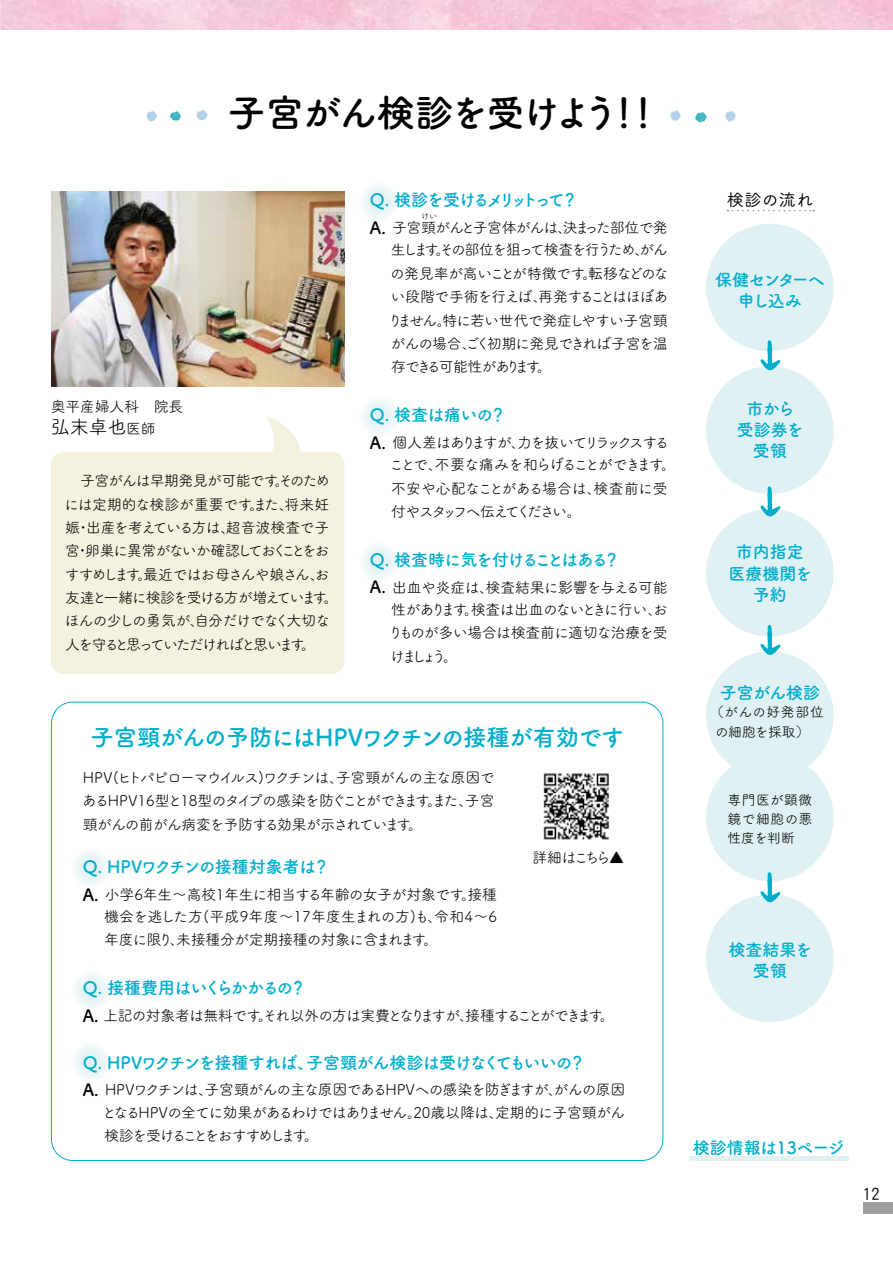
<style>
.page{position:relative;width:893px;height:1263px;background:#fff}
.page>*{position:absolute;margin:0;border:0;box-sizing:border-box;transform-origin:0 0}
.t1{font:38.25px "Tsuku A Rd Gothic Std B";letter-spacing:-.045em;color:#000}
.t2{font:23.4px "Tsuku A Rd Gothic Std B";letter-spacing:-.045em;color:#00aecc}
.t3{font:19.2px "Tsuku A Rd Gothic Std R";color:#000}
.t4{font:16.95px/21.3px "Tsuku A Rd Gothic Std B";letter-spacing:-.04em;color:#00aecc;text-align:center}
.t5{font:16.95px/21.3px "Tsuku A Rd Gothic Std B";letter-spacing:-.09em;color:#00aecc;text-align:center}
.t6{font:16.95px "Tsuku A Rd Gothic Std B";letter-spacing:-.18em;color:#00aecc}
.t7{font:16.95px "Tsuku A Rd Gothic Std B";letter-spacing:-.06em;color:#00aecc}
.t8{font:16.95px "Tsuku A Rd Gothic Std B";color:#000}
.t9{font:16.95px/21.3px "Tsuku A Rd Gothic Std B";color:#00aecc;text-align:center}
.t10{font:16.95px/21.3px "Tsuku A Rd Gothic Std B";letter-spacing:-.02em;color:#00aecc;text-align:center}
.t11{font:16.95px "Tsuku A Rd Gothic Std M";letter-spacing:.015em;color:#000}
.t12{font:16.5px "DF Maru Gothic Std W5";color:#000}
.t13{font:14.85px/23.4px "Tsuku A Rd Gothic Std R";letter-spacing:-.06em;color:#000}
.t14{font:14.85px/23.4px "Tsuku A Rd Gothic Std R";letter-spacing:-.12em;color:#000}
.t15{font:14.85px/23.4px "Tsuku A Rd Gothic Std R";letter-spacing:-.08em;color:#000}
.t16{font:14.85px "Tsuku A Rd Gothic Std R";letter-spacing:-.16em;color:#000}
.t17{font:14.85px "Tsuku A Rd Gothic Std R";letter-spacing:.005em;color:#000}
.t18{font:14.85px "Tsuku A Rd Gothic Std R";letter-spacing:-.02em;color:#000}
.t19{font:14.85px/22.4px "Tsuku A Rd Gothic Std R";letter-spacing:-.145em;color:#000}
.t20{font:14.85px/23.4px "Tsuku A Rd Gothic Std R";letter-spacing:-.1em;color:#000}
.t21{font:14.85px "Tsuku A Rd Gothic Std R";letter-spacing:-.04em;color:#000}
.t22{font:14.85px "Tsuku A Rd Gothic Std R";letter-spacing:-.025em;color:#000}
.t23{font:14.85px/23.4px "Tsuku A Rd Gothic Std R";letter-spacing:-.01em;color:#000}
.t24{font:14.85px/23.4px "Tsuku A Rd Gothic Std R";letter-spacing:-.03em;color:#000}
.t25{font:14.85px "Tsuku A Rd Gothic Std R";letter-spacing:-.17em;color:#000}
.t26{font:14.85px "Tsuku A Rd Gothic Std R";letter-spacing:-.015em;color:#000}
.t27{font:13.8px/19.2px "Tsuku A Rd Gothic Std R";letter-spacing:.015em;color:#000}
.t28{font:7.95px "Tsuku A Rd Gothic Std R";color:#000}
.s1{font-size:14.85px}
</style>
<div class="page">
<svg style="left:360px;top:182px;width:38px;height:40px"></svg>
<svg style="left:360px;top:396px;width:38px;height:41px"></svg>
<svg style="left:360px;top:542px;width:38px;height:41px"></svg>
<div style="left:51px;top:452px;width:293px;height:222px;background:#f5f1df;border-radius:13px"></div>
<svg style="left:266px;top:417px;width:35px;height:35px"></svg>
<img style="left:51px;top:191px;width:293px;height:196px">
<div style="left:706px;top:224px;width:128px;height:127px;background:#e0f1f4;border-radius:50%"></div>
<div style="left:706px;top:366px;width:128px;height:128px;background:#e0f1f4;border-radius:50%"></div>
<div style="left:706px;top:509px;width:128px;height:127px;background:#e0f1f4;border-radius:50%"></div>
<div style="left:706px;top:651px;width:128px;height:128px;background:#e0f1f4;border-radius:50%"></div>
<div style="left:706px;top:754px;width:128px;height:127px;background:#e0f1f4;border-radius:50%"></div>
<div style="left:706px;top:894px;width:128px;height:128px;background:#e0f1f4;border-radius:50%"></div>
<svg style="left:727px;top:210px;width:87px;height:1px"></svg>
<svg style="left:760px;top:486px;width:21px;height:30px"></svg>
<svg style="left:760px;top:624px;width:21px;height:31px"></svg>
<svg style="left:760px;top:872px;width:21px;height:30px"></svg>
<svg style="left:760px;top:340px;width:21px;height:30px"></svg>
<img style="left:670px;top:110px;width:66px;height:13px">
<img style="left:146px;top:110px;width:62px;height:12px">
<img style="left:543px;top:773px;width:67px;height:67px">
<svg style="left:72px;top:848px;width:39px;height:41px"></svg>
<svg style="left:72px;top:971px;width:39px;height:40px"></svg>
<svg style="left:72px;top:1042px;width:39px;height:41px"></svg>
<hr style="left:689px;top:1157px;width:160px;height:4px;background:#e0f1f4">
<div style="left:863px;top:1202px;width:30px;height:12px;background:#9fa0a0"></div>
<hr style="left:0;top:0;width:1px;height:30px;background:#f4aebf">
<p class="t26" style="left:51px;top:395px;width:134px">奥平産婦人科　院長</p>
<p class="t3" style="left:51px;top:413px;width:106px">弘末卓也<span class="s1">医師</span></p>
<h1 class="t1" style="left:228px;top:83px;width:394px">子宮がん検診を受けよう</h1>
<h1 class="t1" style="left:605px;top:83px;width:59px">!!</h1>
<p class="t6" style="left:370px;top:187px;width:197px">Q. 検診を受けるメリットって</p>
<p class="t13" style="left:392px;top:215px;width:277px">子宮頸がんと子宮体がんは決まった部位で発</p>
<p class="t4" style="left:561px;top:188px;width:19px">?</p>
<p class="t28" style="left:421px;top:210px;width:17px">けい</p>
<p class="t19" style="left:391px;top:216px;width:278px;text-indent:167px">、<br>生しますその部位を狙って検査を行うためがん</p>
<p class="t13" style="left:635px;top:237px;width:16px">、</p>
<p class="t8" style="left:370px;top:214px;width:17px">A.</p>
<p class="t13" style="left:390px;top:237px;width:280px;text-indent:46px">。<br>の発見率が高いことが特徴です転移などのな</p>
<p class="t13" style="left:390px;top:261px;width:280px;text-indent:192px">。<br>い段階で手術を行えば再発することはほぼあ</p>
<p class="t13" style="left:388px;top:284px;width:282px;text-indent:145px">、<br>りません特に若い世代で発症しやすい子宮頸</p>
<p class="t13" style="left:390px;top:307px;width:279px;text-indent:47px">。<br>がんの場合ごく初期に発見できれば子宮を温</p>
<p class="t13" style="left:462px;top:331px;width:16px">、</p>
<p class="t13" style="left:537px;top:354px;width:16px">。</p>
<p class="t16" style="left:391px;top:356px;width:151px">存できる可能性があります</p>
<p class="t4" style="left:489px;top:403px;width:19px">?</p>
<p class="t4" style="left:370px;top:403px;width:125px">Q. 検査は痛いの</p>
<p class="t14" style="left:392px;top:430px;width:278px">個人差はありますが力を抜いてリラックスする</p>
<p class="t13" style="left:511px;top:430px;width:16px">、</p>
<p class="t8" style="left:370px;top:429px;width:17px">A.</p>
<p class="t14" style="left:435px;top:452px;width:230px">不要な痛みを和らげることができます</p>
<p class="t13" style="left:389px;top:452px;width:55px">ことで、</p>
<p class="t13" style="left:661px;top:452px;width:16px">。</p>
<p class="t13" style="left:65px;top:468px;width:266px">　子宮がんは早期発見が可能ですそのため</p>
<p class="t23" style="left:64px;top:468px;width:267px;text-indent:211px">。<br>には定期的な検診が重要ですまた将来妊</p>
<p class="t13" style="left:279px;top:491px;width:16px">、</p>
<p class="t24" style="left:65px;top:491px;width:266px;text-indent:184px">。<br>娠出産を考えている方は超音波検査で子</p>
<p class="t13" style="left:220px;top:515px;width:16px">、</p>
<p class="t20" style="left:65px;top:515px;width:266px;text-indent:11px">・<br>宮卵巣に異常がないか確認しておくことをお</p>
<p class="t13" style="left:65px;top:538px;width:266px;text-indent:10px">・<br>すすめします最近ではお母さんや娘さんお、</p>
<p class="t13" style="left:138px;top:562px;width:16px">。</p>
<p class="t13" style="left:324px;top:585px;width:16px">。</p>
<p class="t15" style="left:65px;top:585px;width:267px">友達と一緒に検診を受ける方が増えていますほんの少しの勇気が自分だけでなく大切な</p>
<p class="t13" style="left:190px;top:608px;width:16px">、</p>
<p class="t13" style="left:301px;top:632px;width:16px">。</p>
<p class="t16" style="left:65px;top:633px;width:241px">人を守ると思っていただければと思います</p>
<p class="t14" style="left:391px;top:475px;width:212px">不安や心配なことがある場合は、付やスタッフへ伝えてください。</p>
<p class="t13" style="left:594px;top:475px;width:76px">検査前に受</p>
<p class="t5" style="left:370px;top:548px;width:240px">Q. 検査時に気を付けることはある</p>
<p class="t22" style="left:392px;top:576px;width:277px">出血や炎症は検査結果に影響を与える可能</p>
<p class="t13" style="left:479px;top:574px;width:16px">、</p>
<p class="t4" style="left:603px;top:548px;width:19px">?</p>
<p class="t8" style="left:370px;top:574px;width:17px">A.</p>
<p class="t13" style="left:391px;top:597px;width:278px">性があります検査は出血のないときに行いお、</p>
<p class="t13" style="left:464px;top:597px;width:16px">。</p>
<p class="t21" style="left:388px;top:621px;width:281px">りものが多い場合は検査前に適切な治療を受</p>
<p class="t13" style="left:443px;top:643px;width:16px">。</p>
<p class="t13" style="left:390px;top:643px;width:58px">けましょう</p>
<h2 class="t2" style="left:91px;top:719px;width:535px">子宮頸がんの予防にはHPVワクチンの接種が有効です</h2>
<p class="t13" style="left:83px;top:765px;width:413px">HPV(ヒトパピローマウイルス)ワクチンは子宮頸がんの主な原因で</p>
<p class="t13" style="left:82px;top:765px;width:414px;text-indent:247px">、<br>あるHPV16型と18型のタイプの感染を防ぐことができますまた子宮</p>
<p class="t13" style="left:458px;top:788px;width:16px">、</p>
<p class="t13" style="left:427px;top:788px;width:16px">。</p>
<p class="t13" style="left:83px;top:811px;width:330px">頸がんの前がん病変を予防する効果が示されています</p>
<p class="t13" style="left:408px;top:811px;width:16px">。</p>
<p class="t4" style="left:83px;top:855px;width:235px">Q. HPVワクチンの接種対象者は</p>
<p class="t4" style="left:313px;top:855px;width:19px">?</p>
<p class="t8" style="left:83px;top:881px;width:17px">A.</p>
<p class="t18" style="left:105px;top:883px;width:394px">小学6年生～高校1年生に相当する年齢の女子が対象です接種</p>
<p class="t13" style="left:461px;top:882px;width:16px">。</p>
<p class="t17" style="left:104px;top:905px;width:394px">機会を逃した方(平成9年度～17年度生まれの方も) 令和 ~4 6</p>
<p class="t13" style="left:423px;top:904px;width:21px">、。</p>
<p class="t13" style="left:104px;top:927px;width:324px">年度に限り未接種分が定期接種の対象に含まれます</p>
<p class="t13" style="left:170px;top:927px;width:16px">、</p>
<p class="t4" style="left:289px;top:976px;width:19px">?</p>
<p class="t7" style="left:83px;top:974px;width:212px">Q. 接種費用はいくらかかるの</p>
<p class="t13" style="left:533px;top:845px;width:93px">詳細はこちら▲</p>
<p class="t13" style="left:103px;top:1003px;width:501px">上記の対象者は無料ですそれ以外の方は実費となりますが接種することができます</p>
<p class="t13" style="left:459px;top:1003px;width:16px">、</p>
<p class="t8" style="left:83px;top:1002px;width:17px">A.</p>
<p class="t13" style="left:258px;top:1003px;width:16px">。</p>
<p class="t13" style="left:600px;top:1003px;width:16px">。</p>
<p class="t4" style="left:83px;top:1050px;width:233px">Q. HPVワクチンを接種すれば、</p>
<p class="t13" style="left:105px;top:1077px;width:522px">HPVワクチンは子宮頸がんの主な原因であるHPVへの感染を防ぎますががんの原因</p>
<p class="t13" style="left:548px;top:1077px;width:16px">、</p>
<p class="t4" style="left:306px;top:1050px;width:268px">子宮頸がん検診は受けなくてもいいの</p>
<p class="t4" style="left:569px;top:1050px;width:19px">?</p>
<p class="t8" style="left:83px;top:1077px;width:17px">A.</p>
<p class="t13" style="left:198px;top:1077px;width:16px">、</p>
<p class="t13" style="left:102px;top:1099px;width:525px">となるHPVの全てに効果があるわけではありません 20歳以降は定期的に子宮頸がん</p>
<p class="t13" style="left:489px;top:1099px;width:16px">、</p>
<p class="t13" style="left:407px;top:1099px;width:16px">。</p>
<p class="t25" style="left:104px;top:1124px;width:205px">検診を受けることをおすすめします</p>
<p class="t13" style="left:304px;top:1123px;width:16px">。</p>
<p class="t11" style="left:727px;top:187px;width:88px">検診の流れ</p>
<p class="t5" style="left:715px;top:268px;width:111px">保健センターへ申し込み</p>
<p class="t10" style="left:737px;top:397px;width:68px">市から受診券を受領</p>
<p class="t9" style="left:728px;top:540px;width:85px">市内指定医療機関を予約</p>
<p class="t4" style="left:720px;top:681px;width:102px">子宮がん検診</p>
<p class="t27" style="left:715px;top:702px;width:110px;text-indent:-5px">（がんの好発部位の細胞を採取(</p>
<p class="t27" style="left:727px;top:789px;width:87px;text-align:justify">専門医が顕微鏡で細胞の悪性度を判断</p>
<p class="t4" style="left:728px;top:938px;width:85px">検査結果を受領</p>
<p class="t4" style="left:693px;top:1135px;width:153px">検診情報は13ページ</p>
<p class="t12" style="left:863px;top:1185px;width:18px">12</p>
</div>
